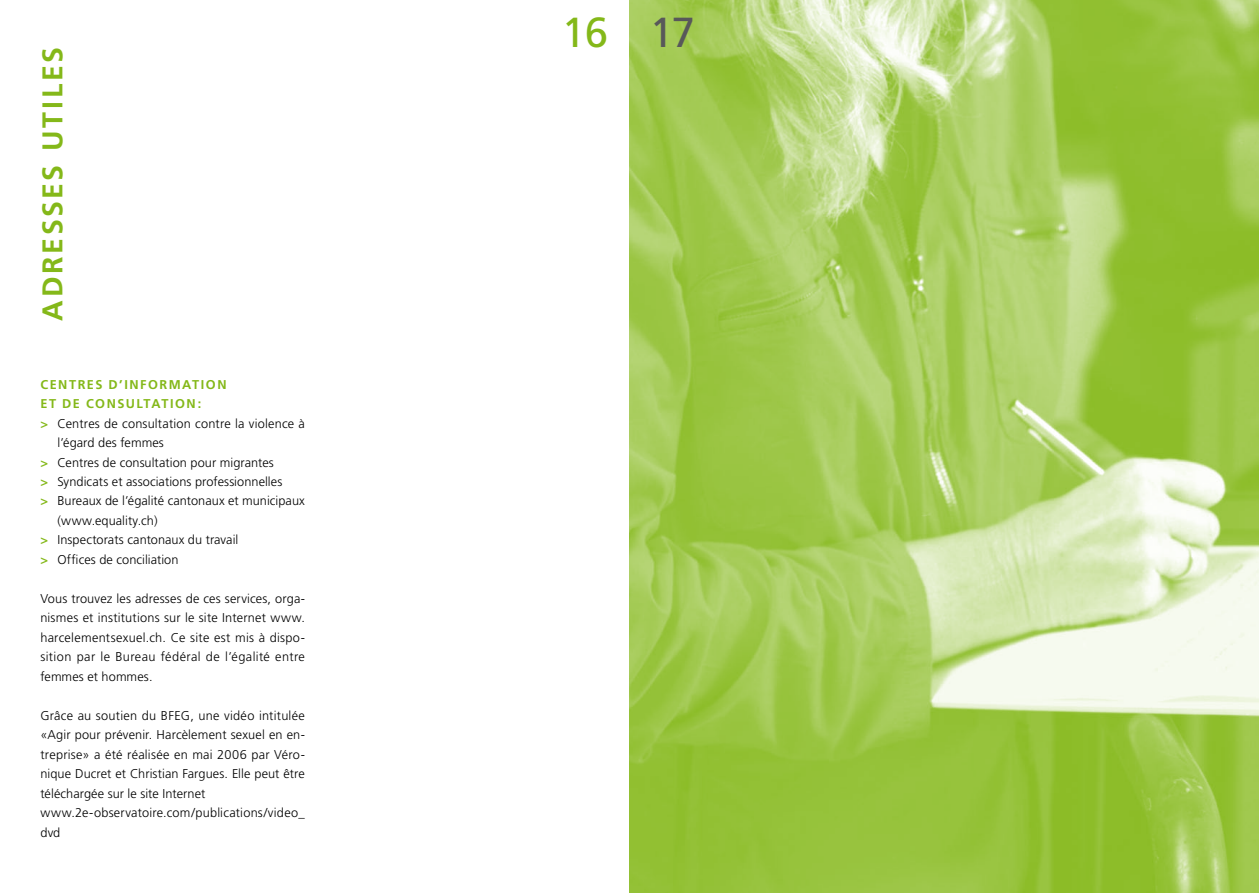
<style>
.page{position:relative;width:1259px;height:893px;background:#fff}
.page>*{position:absolute;margin:0;border:0;box-sizing:border-box;transform-origin:0 0}
.t1{font:42px "Frutiger";color:#84b819}
.t2{font:700 28.5px "Frutiger";letter-spacing:.095em;color:#84b819}
.t3{font:300 12.75px/19.5px "Frutiger";letter-spacing:.01em;color:#000;text-align:justify}
.t4{font:700 12.75px "Frutiger";letter-spacing:.12em;color:#84b819}
.s1{font-weight:700;color:#84b819}
.s2{color:#58585a}
</style>
<div class="page">
<img style="left:629px;top:0;width:630px;height:893px">
<h2 class="t2" style="left:36px;top:321px;width:275px;rotate:-90deg">ADRESSES UTILES</h2>
<p class="t4" style="left:40px;top:377px;width:188px">CENTRES D’INFORMATION</p>
<p class="t4" style="left:40px;top:396px;width:163px">ET DE CONSULTATION:</p>
<p class="t3" style="left:40px;top:413px;width:266px"><span class="s1">&gt;</span> Centres de consultation contre la violence à</p>
<p class="t3" style="left:57px;top:433px;width:108px">l’égard des femmes</p>
<p class="t3" style="left:40px;top:452px;width:235px"><span class="s1">&gt;</span> Centres de consultation pour migrantes</p>
<p class="t3" style="left:40px;top:472px;width:243px"><span class="s1">&gt;</span> Syndicats et associations professionnelles</p>
<p class="t3" style="left:40px;top:491px;width:266px"><span class="s1">&gt;</span> Bureaux de l’égalité cantonaux et municipaux</p>
<p class="t3" style="left:57px;top:511px;width:102px">(www.equality.ch)</p>
<p class="t3" style="left:40px;top:530px;width:199px"><span class="s1">&gt;</span> Inspectorats cantonaux du travail</p>
<p class="t3" style="left:40px;top:550px;width:140px"><span class="s1">&gt;</span> Offices de conciliation</p>
<p class="t3" style="left:40px;top:589px;width:266px">Vous trouvez les adresses de ces services, orga&shy;nismes et institutions sur le site Internet www. harcelementsexuel.ch. Ce site est mis à dispo&shy;sition par le Bureau fédéral de l’égalité entre femmes et hommes.</p>
<p class="t3" style="left:40px;top:706px;width:266px;text-align:left">Grâce au soutien du BFEG, une vidéo intitulée «Agir pour prévenir. Harcèlement sexuel en en&shy;treprise» a été réalisée en mai 2006 par Véro&shy;nique Ducret et Christian Fargues. Elle peut être téléchargée sur le site Internet www.2e-observatoire.com/publications/video_ dvd</p>
<h1 class="t1" style="left:562px;top:7px;width:135px">16 <span class="s2">17</span></h1>
</div>
